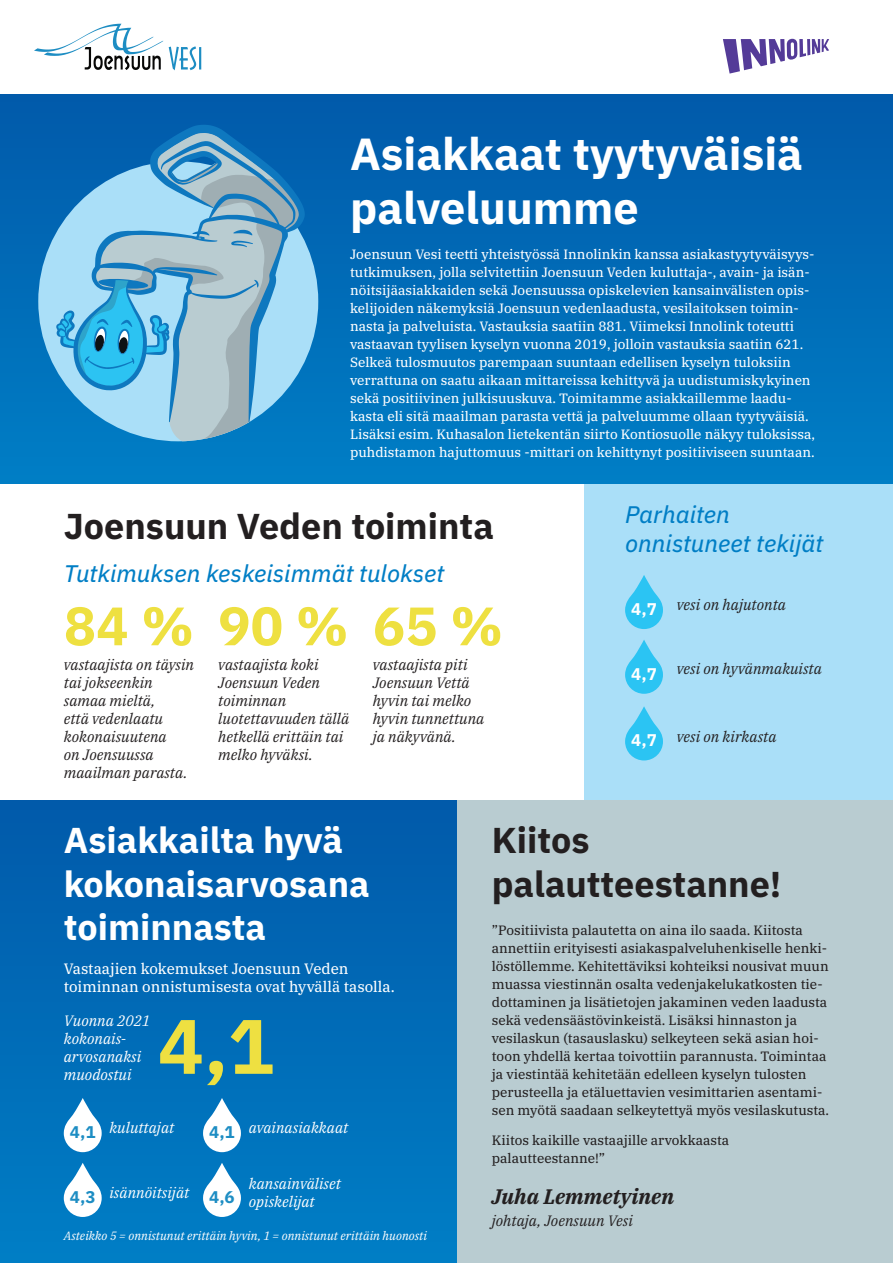
<style>
.page{position:relative;width:893px;height:1263px;background:#fff}
.page>*{position:absolute;margin:0;border:0;box-sizing:border-box;transform-origin:0 0}
.t1{font:700 76.95px "IBM Plex Sans";color:#eee041}
.t2{font:700 54px "IBM Plex Sans";color:#eee041}
.t3{font:700 45px/54px "IBM Plex Sans";color:#fff}
.t4{font:700 36px/43.2px "IBM Plex Sans";color:#231f20}
.t5{font:700 36px/43.2px "IBM Plex Sans";color:#fff}
.t6{font:italic 24px/28.8px "IBM Plex Sans Text";color:#007ec5}
.t7{font:italic 700 21px "IBM Plex Serif";color:#231f20}
.t8{font:700 16.95px "IBM Plex Sans";color:#1d8dc3}
.t9{font:700 16.95px "IBM Plex Sans";color:#fff}
.t10{font:italic 15px/18px "IBM Plex Serif";color:#231f20}
.t11{font:italic 15px/18px "IBM Plex Serif";color:#fff}
.t12{font:15px/18px "IBM Plex Serif Text";color:#fff}
.t13{font:13.5px/18px "IBM Plex Serif Text";color:#fff}
.t14{font:13.5px/18px "IBM Plex Serif Text";color:#231f20}
.t15{font:italic 12px "IBM Plex Serif";color:#fff}
</style>
<div class="page">
<div style="left:0;top:94px;width:893px;height:390px;background:linear-gradient(to bottom,#0159aa,#007ec5)"></div>
<div style="left:0;top:800px;width:458px;height:463px;background:linear-gradient(to bottom,#0159aa,#007ec5)"></div>
<svg style="left:169px;top:46px;width:32px;height:24px"></svg>
<svg style="left:34px;top:24px;width:129px;height:46px"></svg>
<svg style="left:723px;top:39px;width:106px;height:35px"></svg>
<div style="left:38px;top:161px;width:280px;height:280px;background:#aadff8;border-radius:50%"></div>
<svg style="left:56px;top:125px;width:249px;height:316px"></svg>
<div style="left:584px;top:484px;width:309px;height:316px;background:#aadff8"></div>
<svg style="left:625px;top:575px;width:38px;height:54px"></svg>
<svg style="left:64px;top:1098px;width:38px;height:54px"></svg>
<svg style="left:64px;top:1163px;width:38px;height:54px"></svg>
<svg style="left:203px;top:1163px;width:38px;height:54px"></svg>
<svg style="left:203px;top:1098px;width:38px;height:54px"></svg>
<svg style="left:625px;top:640px;width:38px;height:54px"></svg>
<svg style="left:625px;top:706px;width:38px;height:54px"></svg>
<div style="left:458px;top:800px;width:435px;height:463px;background:#b9ccd1"></div>
<h3 class="t3" style="left:350px;top:124px;width:454px">Asiakkaat tyytyväisiä palveluumme</h3>
<p class="t13" style="left:350px;top:244px;width:466px">Joensuun Vesi teetti yhteistyössä Innolinkin kanssa asiakastyytyväisyys&shy;tutkimuksen, jolla selvitettiin Joensuun Veden kuluttaja-, avain- ja isän&shy;nöitsijäasiakkaiden sekä Joensuussa opiskelevien kansainvälisten opis&shy;kelijoiden näkemyksiä Joensuun vedenlaadusta, vesilaitoksen toimin&shy;nasta ja palveluista. Vastauksia saatiin 881. Viimeksi Innolink toteutti vastaavan tyylisen kyselyn vuonna 2019, jolloin vastauksia saatiin 621.<br>Selkeä tulosmuutos parempaan suuntaan edellisen kyselyn tuloksiin verrattuna on saatu aikaan mittareissa kehittyvä ja uudistumiskykyinen sekä positiivinen julkisuuskuva. Toimitamme asiakkaillemme laadu&shy;kasta eli sitä maailman parasta vettä ja palveluumme ollaan tyytyväisiä.<br>Lisäksi esim. Kuhasalon lietekentän siirto Kontiosuolle näkyy tuloksissa, puhdistamon hajuttomuus -mittari on kehittynyt positiiviseen suuntaan.</p>
<h3 class="t4" style="left:64px;top:501px;width:432px">Joensuun Veden toiminta</h3>
<h3 class="t6" style="left:64px;top:557px;width:382px">Tutkimuksen keskeisimmät tulokset</h3>
<h2 class="t2" style="left:64px;top:583px;width:132px">84 %</h2>
<p class="t10" style="left:64px;top:654px;width:132px">vastaajista on täysin tai jokseenkin samaa mieltä,<br>että vedenlaatu kokonaisuutena<br>on Joensuussa maailman parasta.</p>
<h2 class="t2" style="left:218px;top:583px;width:286px">90 % 65 %</h2>
<p class="t10" style="left:218px;top:654px;width:132px">vastaajista koki<br>Joensuun Veden toiminnan luotettavuuden tällä hetkellä erittäin tai melko hyväksi.</p>
<p class="t10" style="left:373px;top:654px;width:113px">vastaajista piti<br>Joensuun Vettä hyvin tai melko hyvin tunnettuna ja näkyvänä.</p>
<h3 class="t6" style="left:625px;top:498px;width:200px">Parhaiten onnistuneet tekijät</h3>
<p class="t9" style="left:631px;top:595px;width:27px">4,7</p>
<p class="t10" style="left:677px;top:594px;width:111px">vesi on hajutonta</p>
<p class="t9" style="left:631px;top:660px;width:27px">4,7</p>
<p class="t10" style="left:677px;top:659px;width:147px">vesi on hyvänmakuista</p>
<p class="t9" style="left:631px;top:727px;width:27px">4,7</p>
<p class="t10" style="left:677px;top:726px;width:101px">vesi on kirkasta</p>
<h3 class="t5" style="left:64px;top:816px;width:307px">Asiakkailta hyvä kokonaisarvosana toiminnasta</h3>
<p class="t12" style="left:64px;top:959px;width:332px">Vastaajien kokemukset Joensuun Veden toiminnan onnistumisesta ovat hyvällä tasolla.</p>
<p class="t11" style="left:64px;top:1010px;width:88px">Vuonna 2021 kokonais&shy;arvosanaksi muodostui</p>
<h1 class="t1" style="left:158px;top:985px;width:118px">4,1</h1>
<p class="t8" style="left:70px;top:1119px;width:27px">4,1</p>
<p class="t11" style="left:109px;top:1117px;width:66px">kuluttajat</p>
<p class="t8" style="left:209px;top:1119px;width:27px">4,1</p>
<p class="t11" style="left:249px;top:1117px;width:101px">avainasiakkaat</p>
<p class="t11" style="left:249px;top:1173px;width:94px">kansainväliset opiskelijat</p>
<p class="t11" style="left:109px;top:1182px;width:81px">isännöitsijät</p>
<p class="t15" style="left:64px;top:1226px;width:365px">Asteikko 5 = onnistunut erittäin hyvin, 1 = onnistunut erittäin huonosti</p>
<p class="t8" style="left:70px;top:1183px;width:27px">4,3</p>
<p class="t8" style="left:209px;top:1183px;width:27px">4,6</p>
<h3 class="t4" style="left:492px;top:816px;width:291px">Kiitos palautteestanne!</h3>
<p class="t14" style="left:492px;top:920px;width:339px">”Positiivista palautetta on aina ilo saada. Kiitosta annettiin erityisesti asiakaspalveluhenkiselle henki&shy;löstöllemme. Kehitettäviksi kohteiksi nousivat muun muassa viestinnän osalta vedenjakelukatkosten tie&shy;dottaminen ja lisätietojen jakaminen veden laadusta sekä vedensäästövinkeistä. Lisäksi hinnaston ja vesilaskun (tasauslasku) selkeyteen sekä asian hoi&shy;toon yhdellä kertaa toivottiin parannusta. Toimintaa ja viestintää kehitetään edelleen kyselyn tulosten perusteella ja etäluettavien vesimittarien asentami&shy;sen myötä saadaan selkeytettyä myös vesilaskutusta.</p>
<p class="t14" style="left:492px;top:1130px;width:239px">Kiitos kaikille vastaajille arvokkaasta palautteestanne!”</p>
<h3 class="t7" style="left:492px;top:1180px;width:184px">Juha Lemmetyinen</h3>
<p class="t10" style="left:492px;top:1210px;width:143px">johtaja, Joensuun Vesi</p>
</div>
